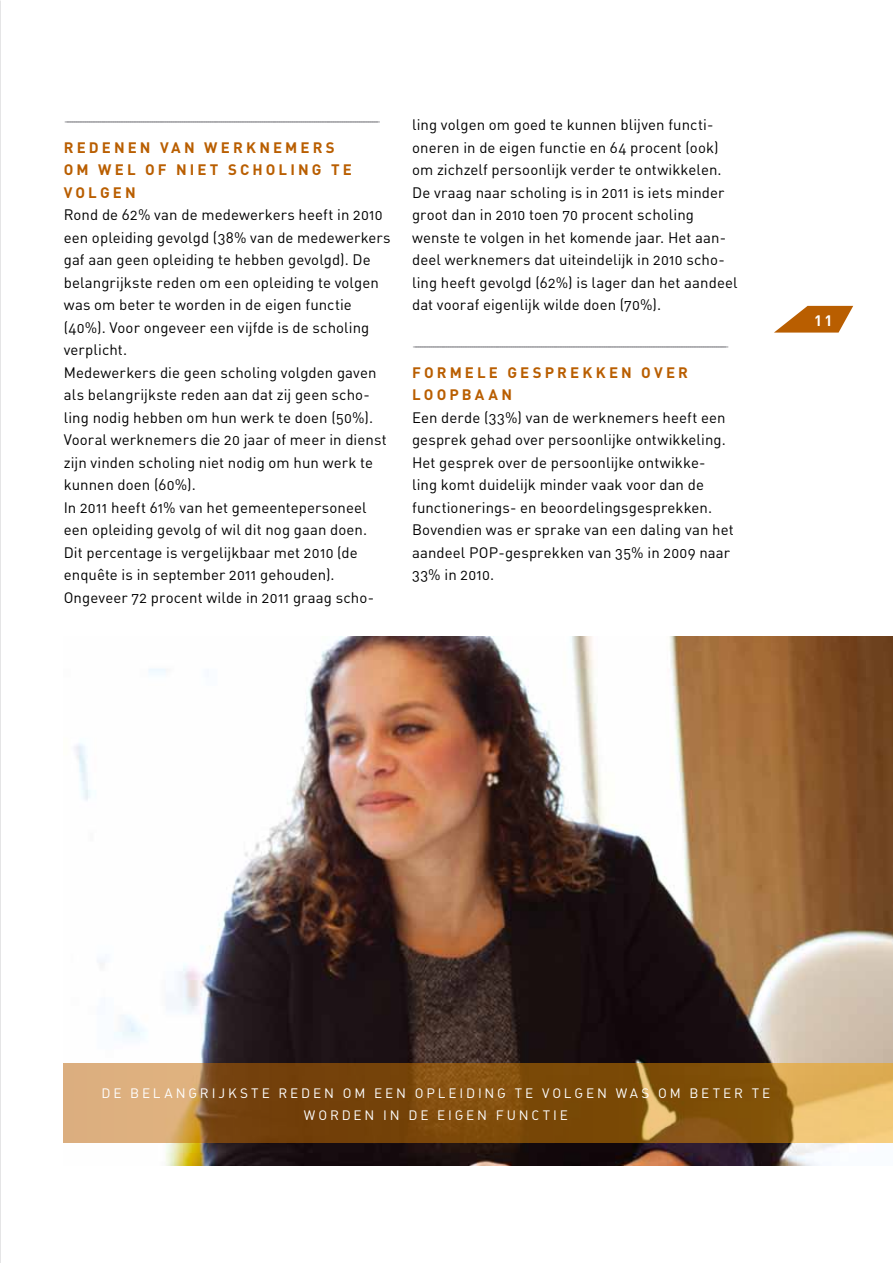
<style>
.page{position:relative;width:893px;height:1263px;background:#fff}
.page>*{position:absolute;margin:0;border:0;box-sizing:border-box;transform-origin:0 0}
.t1{font:15px/22.5px "DIN Regular Alternate";letter-spacing:.005em;color:#000}
.t2{font:15px "DIN Regular Alternate";color:#98989c}
.t3{font:700 15px/22.5px "DIN";letter-spacing:.205em;color:#b95e00}
.t4{font:700 15px "DIN";color:#fff}
.t5{font:13.5px "DIN Regular Alternate";color:#fff}
</style>
<div class="page">
<svg style="left:774px;top:306px;width:79px;height:27px"></svg>
<img style="left:0;top:0;width:1px;height:1263px">
<img style="left:74px;top:636px;width:819px;height:529px">
<svg style="left:64px;top:1063px;width:829px;height:80px"></svg>
<p class="t2" style="left:64px;top:111px;width:319px">-------------------------------------------------------------------------------------------------------------------------------------------------</p>
<p class="t3" style="left:64px;top:135px;width:289px">R EDENEN VAN WERKNEMERS<br>O M WEL O F NIET SCHO LING TE<br>VO LGEN</p>
<p class="t1" style="left:64px;top:203px;width:328px">Rond de 62% van de medewerkers heeft in 2010 een opleiding gevolgd (38% van de medewerkers gaf aan geen opleiding te hebben gevolgd). De belangrijkste reden om een opleiding te volgen was om beter te worden in de eigen functie (40%). Voor ongeveer een vijfde is de scholing verplicht.<br>Medewerkers die geen scholing volgden gaven als belangrijkste reden aan dat zij geen scho&shy;ling nodig hebben om hun werk te doen (50%).<br>Vooral werknemers die 20 jaar of meer in dienst zijn vinden scholing niet nodig om hun werk te kunnen doen (60%).<br>In 2011 heeft 61% van het gemeentepersoneel een opleiding gevolg of wil dit nog gaan doen.<br>Dit percentage is vergelijkbaar met 2010 (de enquête is in september 2011 gehouden).<br>Ongeveer 72 procent wilde in 2011 graag scho-</p>
<p class="t1" style="left:412px;top:113px;width:327px">ling volgen om goed te kunnen blijven functi&shy;oneren in de eigen functie en 64 procent (ook) om zichzelf persoonlijk verder te ontwikkelen.<br>De vraag naar scholing is in 2011 is iets minder groot dan in 2010 toen 70 procent scholing wenste te volgen in het komende jaar. Het aan&shy;deel werknemers dat uiteindelijk in 2010 scho&shy;ling heeft gevolgd (62%) is lager dan het aandeel dat vooraf eigenlijk wilde doen (70%).</p>
<p class="t2" style="left:412px;top:336px;width:319px">-------------------------------------------------------------------------------------------------------------------------------------------------</p>
<p class="t3" style="left:412px;top:360px;width:277px">FO RMELE GESPREKKEN OVER<br>LOO PBAAN</p>
<p class="t1" style="left:412px;top:406px;width:323px">Een derde (33%) van de werknemers heeft een gesprek gehad over persoonlijke ontwikkeling.<br>Het gesprek over de persoonlijke ontwikke&shy;ling komt duidelijk minder vaak voor dan de functionerings- en beoordelingsgesprekken.<br>Bovendien was er sprake van een daling van het aandeel POP-gesprekken van 35% in 2009 naar 33% in 2010.</p>
<p class="t4" style="left:814px;top:310px;width:20px">11</p>
<p class="t5" style="left:101px;top:1084px;width:75px">De be langrijk</p>
<p class="t5" style="left:240px;top:1084px;width:50px">ste reden</p>
<p class="t5" style="left:343px;top:1084px;width:12px">om</p>
<p class="t5" style="left:374px;top:1084px;width:11px">een</p>
<p class="t5" style="left:415px;top:1084px;width:45px">o pleiding</p>
<p class="t5" style="left:515px;top:1084px;width:71px">te vo lgen</p>
<p class="t5" style="left:616px;top:1084px;width:54px">was om</p>
<p class="t5" style="left:689px;top:1084px;width:44px">be ter</p>
<p class="t5" style="left:752px;top:1084px;width:18px">te</p>
<p class="t5" style="left:304px;top:1107px;width:27px">worden</p>
<p class="t5" style="left:383px;top:1107px;width:8px">in</p>
<p class="t5" style="left:408px;top:1107px;width:10px">de</p>
<p class="t5" style="left:437px;top:1107px;width:11px">eigen</p>
<p class="t5" style="left:496px;top:1107px;width:65px">f un ctie</p>
</div>
